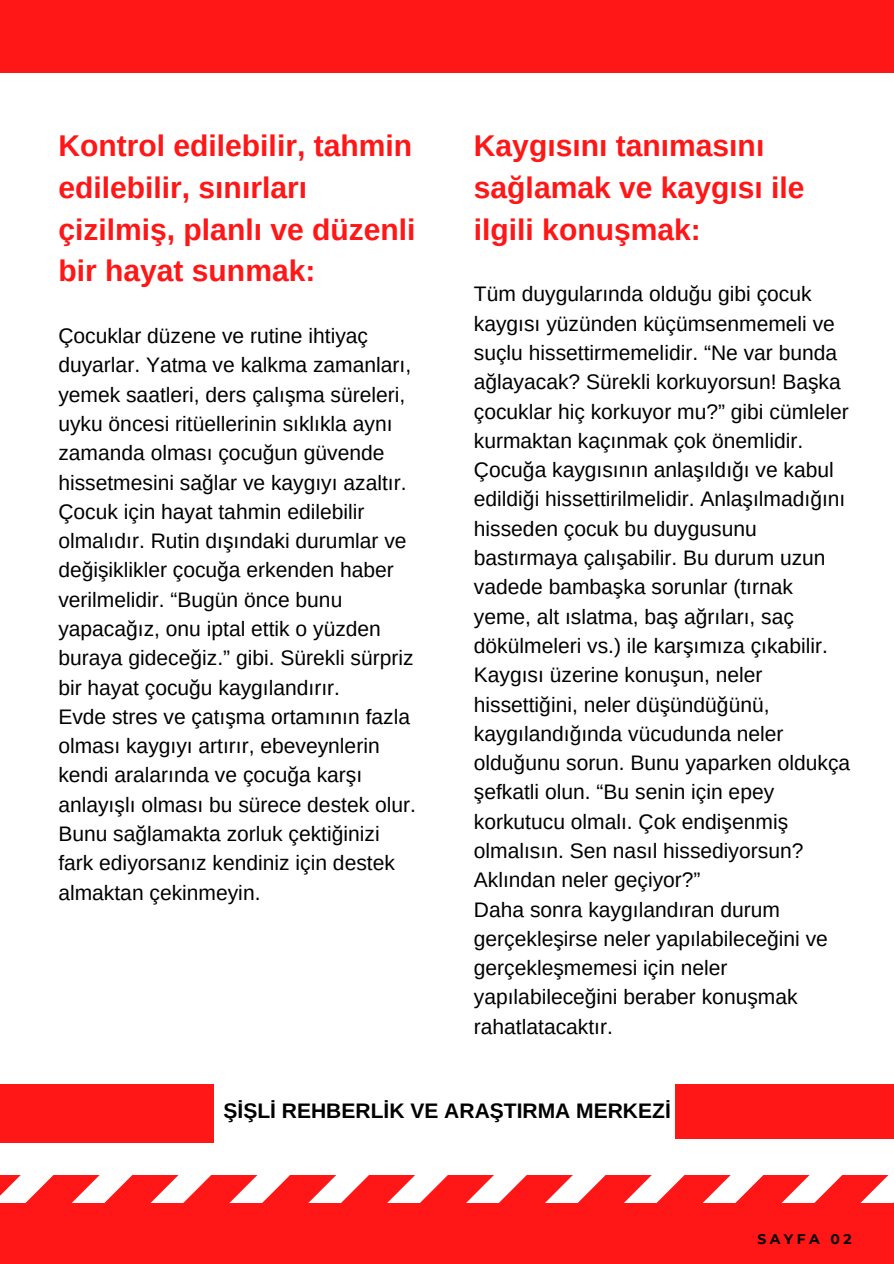
<style>
.page{position:relative;width:894px;height:1264px;background:#fff}
.page>*{position:absolute;margin:0;border:0;box-sizing:border-box;transform-origin:0 0}
.t1{font:700 30px/41.7px "Arimo";color:#ff1616}
.t2{font:21px/29.2px "Arimo";color:#000}
.t3{font:700 21px "Arimo";color:#000}
.t4{font:700 13.95px "Montserrat";letter-spacing:.25em;color:#000}
</style>
<div class="page">
<div style="left:0;top:1203px;width:893px;height:60px;background:#ff1616"></div>
<svg style="left:0;top:1175px;width:889px;height:28px"></svg>
<div style="left:675px;top:1084px;width:218px;height:54px;background:#ff1616"></div>
<div style="left:0;top:1084px;width:213px;height:58px;background:#ff1616"></div>
<div style="left:0;top:0;width:893px;height:73px;background:#ff1616"></div>
<h1 class="t1" style="left:58px;top:125px;width:358px">Kontrol edilebilir, tahmin edilebilir, sınırları çizilmiş, planlı ve düzenli bir hayat sunmak:</h1>
<p class="t2" style="left:58px;top:321px;width:359px">Çocuklar düzene ve rutine ihtiyaç duyarlar. Yatma ve kalkma zamanları, yemek saatleri, ders çalışma süreleri, uyku öncesi ritüellerinin sıklıkla aynı zamanda olması çocuğun güvende hissetmesini sağlar ve kaygıyı azaltır.<br>Çocuk için hayat tahmin edilebilir olmalıdır. Rutin dışındaki durumlar ve değişiklikler çocuğa erkenden haber verilmelidir. “Bugün önce bunu yapacağız, onu iptal ettik o yüzden buraya gideceğiz.” gibi. Sürekli sürpriz bir hayat çocuğu kaygılandırır.<br>Evde stres ve çatışma ortamının fazla olması kaygıyı artırır, ebeveynlerin kendi aralarında ve çocuğa karşı anlayışlı olması bu sürece destek olur.<br>Bunu sağlamakta zorluk çektiğinizi fark ediyorsanız kendiniz için destek almaktan çekinmeyin.</p>
<h1 class="t1" style="left:474px;top:125px;width:332px">Kaygısını tanımasını sağlamak ve kaygısı ile ilgili konuşmak:</h1>
<p class="t2" style="left:474px;top:280px;width:378px">Tüm duygularında olduğu gibi çocuk kaygısı yüzünden küçümsenmemeli ve suçlu hissettirmemelidir. “Ne var bunda ağlayacak? Sürekli korkuyorsun! Başka çocuklar hiç korkuyor mu?” gibi cümleler kurmaktan kaçınmak çok önemlidir.<br>Çocuğa kaygısının anlaşıldığı ve kabul edildiği hissettirilmelidir. Anlaşılmadığını hisseden çocuk bu duygusunu bastırmaya çalışabilir. Bu durum uzun vadede bambaşka sorunlar (tırnak yeme, alt ıslatma, baş ağrıları, saç dökülmeleri vs.) ile karşımıza çıkabilir.<br>Kaygısı üzerine konuşun, neler hissettiğini, neler düşündüğünü, kaygılandığında vücudunda neler olduğunu sorun. Bunu yaparken oldukça şefkatli olun. “Bu senin için epey korkutucu olmalı. Çok endişenmiş olmalısın. Sen nasıl hissediyorsun?<br>Aklından neler geçiyor?”<br>Daha sonra kaygılandıran durum gerçekleşirse neler yapılabileceğini ve gerçekleşmemesi için neler yapılabileceğini beraber konuşmak rahatlatacaktır.</p>
<p class="t3" style="left:223px;top:1096px;width:448px">ŞİŞLİ REHBERLİK VE ARAŞTIRMA MERKEZİ</p>
<p class="t4" style="left:757px;top:1228px;width:96px">SAYFA 02</p>
</div>
